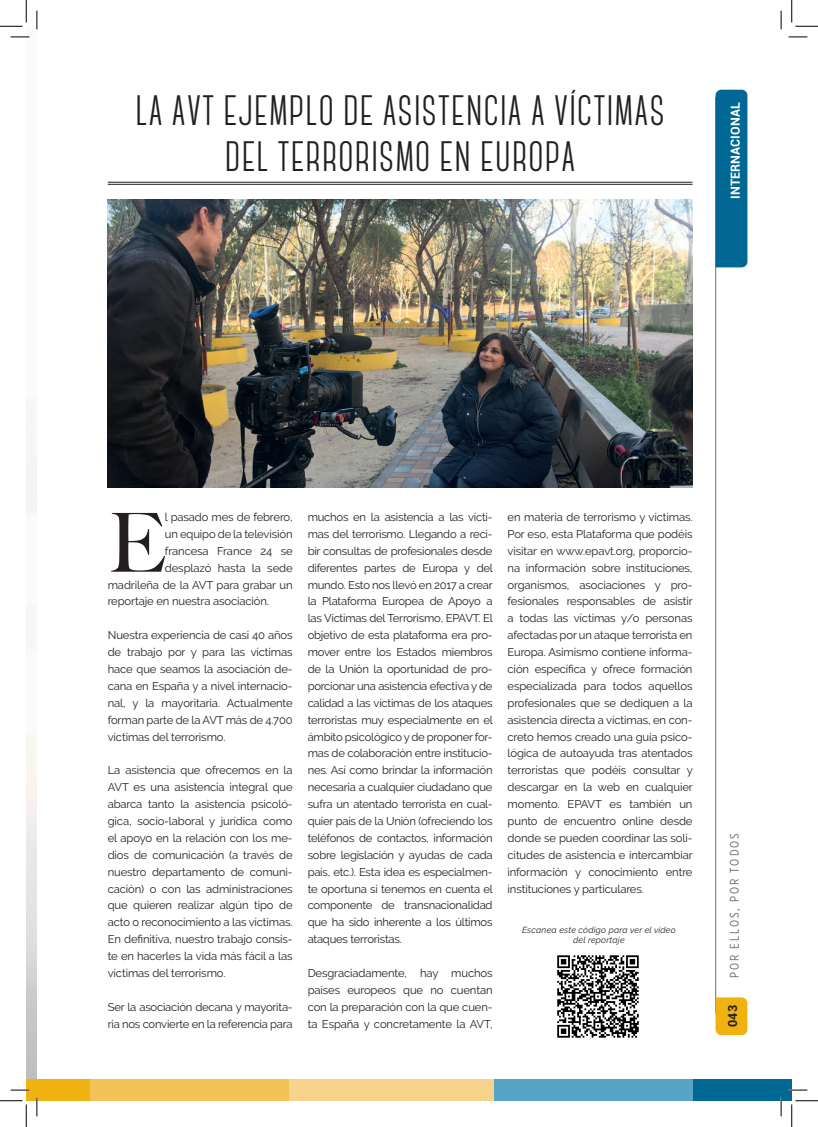
<style>
.page{position:relative;width:818px;height:1127px;background:#fff}
.page>*{position:absolute;margin:0;border:0;box-sizing:border-box;transform-origin:0 0}
.t1{font:500 81.5px "Big Caslon";color:#231f20}
.t2{font:700 42.5px/46.2px "Canter";letter-spacing:.03em;color:#231f20;text-align:center}
.t3{font:12.5px "Gotham X Narrow";letter-spacing:.16em;color:#6c6d70}
.t4{font:700 12.5px "Roboto";color:#fff}
.t5{font:700 12.5px "Roboto";color:#231f20}
.t6{font:11.25px/16.9px "Raleway";letter-spacing:-.01em;color:#231f20;text-align:justify}
.t7{font:italic 8.75px/10.5px "Raleway";letter-spacing:.025em;color:#231f20;text-align:center}
</style>
<div class="page">
<hr style="left:108px;top:182px;width:584px;height:1px;background:#231f20">
<hr style="left:108px;top:184px;width:584px;height:1px;background:#231f20">
<img style="left:108px;top:199px;width:584px;height:288px">
<img style="left:557px;top:955px;width:82px;height:83px">
<hr style="left:715px;top:97px;width:1px;height:916px;background:#6c6d70">
<svg style="left:715px;top:997px;width:32px;height:37px"></svg>
<div style="left:715px;top:90px;width:32px;height:177px;background:#006893"></div>
<div style="left:692px;top:1079px;width:100px;height:21px;background:#006893"></div>
<div style="left:26px;top:1079px;width:11px;height:21px;background:#efb211"></div>
<div style="left:37px;top:1079px;width:53px;height:21px;background:#efb211"></div>
<div style="left:494px;top:1079px;width:198px;height:21px;background:#58a4c4"></div>
<div style="left:288px;top:1079px;width:206px;height:21px;background:#f7d38c"></div>
<div style="left:90px;top:1079px;width:198px;height:21px;background:#f4c357"></div>
<svg style="left:11px;top:36px;width:18px;height:2px"></svg>
<svg style="left:788px;top:36px;width:19px;height:2px"></svg>
<svg style="left:11px;top:1089px;width:18px;height:1px"></svg>
<svg style="left:788px;top:1089px;width:19px;height:1px"></svg>
<svg style="left:36px;top:11px;width:2px;height:18px"></svg>
<svg style="left:36px;top:1097px;width:2px;height:18px"></svg>
<svg style="left:780px;top:11px;width:2px;height:18px"></svg>
<svg style="left:780px;top:1097px;width:2px;height:18px"></svg>
<svg style="left:0;top:0;width:27px;height:27px"></svg>
<svg style="left:0;top:1100px;width:27px;height:26px"></svg>
<svg style="left:791px;top:0;width:27px;height:27px"></svg>
<svg style="left:791px;top:1100px;width:27px;height:26px"></svg>
<h2 class="t2" style="left:136px;top:88px;width:530px">LA AVT EJEMPLO DE ASISTENCIA A VÍCTIMAS<br>DEL TERRORISMO EN EUROPA</h2>
<p class="t4" style="left:726px;top:199px;width:97px;rotate:-90deg">INTERNACIONAL</p>
<h1 class="t1" style="left:108px;top:476px;width:59px">E</h1>
<p class="t6" style="left:165px;top:508px;width:129px">l pasado mes de febrero,</p>
<p class="t6" style="left:165px;top:525px;width:129px">un equipo de la televisión</p>
<p class="t6" style="left:165px;top:542px;width:129px">francesa France 24 se</p>
<p class="t6" style="left:165px;top:559px;width:129px">desplazó hasta la sede</p>
<p class="t6" style="left:108px;top:576px;width:186px">madrileña de la AVT para grabar un</p>
<p class="t6" style="left:108px;top:593px;width:163px">reportaje en nuestra asociación.</p>
<p class="t6" style="left:108px;top:626px;width:186px">Nuestra experiencia de casi 40 años de trabajo por y para las víctimas hace que seamos la asociación de&shy;cana en España y a nivel internacio&shy;nal, y la mayoritaria. Actualmente forman parte de la AVT más de 4.700 víctimas del terrorismo.</p>
<p class="t6" style="left:108px;top:761px;width:186px">La asistencia que ofrecemos en la AVT es una asistencia integral que abarca tanto la asistencia psicoló&shy;gica, socio-laboral y jurídica como el apoyo en la relación con los me&shy;dios de comunicación (a través de nuestro departamento de comuni&shy;cación) o con las administraciones que quieren realizar algún tipo de acto o reconocimiento a las víctimas.<br>En definitiva, nuestro trabajo consis&shy;te en hacerles la vida más fácil a las víctimas del terrorismo.</p>
<p class="t6" style="left:108px;top:998px;width:186px">Ser la asociación decana y mayorita&shy;ria nos convierte en la referencia para</p>
<p class="t6" style="left:308px;top:508px;width:187px">muchos en la asistencia a las vícti&shy;mas del terrorismo. Llegando a reci&shy;bir consultas de profesionales desde diferentes partes de Europa y del mundo. Esto nos llevó en 2017 a crear la Plataforma Europea de Apoyo a las Víctimas del Terrorismo, EPAVT. El objetivo de esta plataforma era pro&shy;mover entre los Estados miembros de la Unión la oportunidad de pro&shy;porcionar una asistencia efectiva y de calidad a las víctimas de los ataques terroristas muy especialmente en el ámbito psicológico y de proponer for&shy;mas de colaboración entre institucio&shy;nes. Así como brindar la información necesaria a cualquier ciudadano que sufra un atentado terrorista en cual&shy;quier país de la Unión (ofreciendo los teléfonos de contactos, información sobre legislación y ayudas de cada país, etc.). Esta idea es especialmen&shy;te oportuna si tenemos en cuenta el componente de transnacionalidad que ha sido inherente a los últimos ataques terroristas.</p>
<p class="t6" style="left:308px;top:964px;width:186px">Desgraciadamente, hay muchos países europeos que no cuentan con la preparación con la que cuen&shy;ta España y concretamente la AVT,</p>
<p class="t6" style="left:508px;top:508px;width:187px">en materia de terrorismo y víctimas.<br>Por eso, esta Plataforma que podéis visitar en www.epavt.org, proporcio&shy;na información sobre instituciones, organismos, asociaciones y pro&shy;fesionales responsables de asistir a todas las víctimas y/o personas afectadas por un ataque terrorista en Europa. Asimismo contiene informa&shy;ción específica y ofrece formación especializada para todos aquellos profesionales que se dediquen a la asistencia directa a víctimas, en con&shy;creto hemos creado una guía psico&shy;lógica de autoayuda tras atentados terroristas que podéis consultar y descargar en la web en cualquier momento. EPAVT es también un punto de encuentro online desde donde se pueden coordinar las soli&shy;citudes de asistencia e intercambiar información y conocimiento entre instituciones y particulares.</p>
<p class="t7" style="left:522px;top:924px;width:155px">Escanea este código para ver el vídeo del reportaje</p>
<p class="t3" style="left:727px;top:978px;width:147px;rotate:-90deg">POR ELLOS, POR TODOS</p>
<p class="t5" style="left:724px;top:1027px;width:24px;rotate:-90deg">043</p>
</div>
